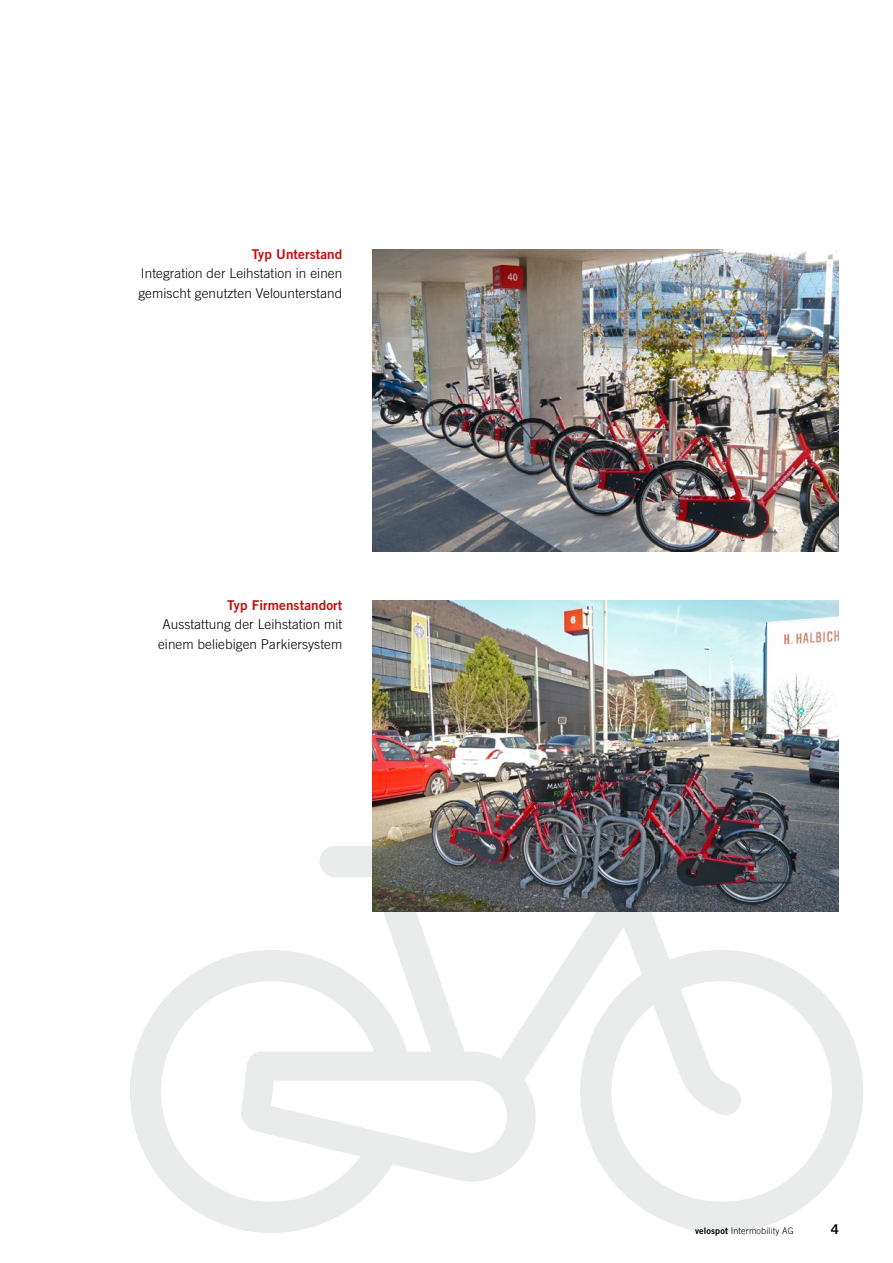
<style>
.page{position:relative;width:893px;height:1263px;background:#fff}
.page>*{position:absolute;margin:0;border:0;box-sizing:border-box;transform-origin:0 0}
.t1{font:300 13.5px/19.5px "Trade Gothic";letter-spacing:.005em;color:#000}
.t2{font:13.5px "Trade Gothic Bold Two";letter-spacing:.005em;color:#c40c0e}
.t3{font:13.5px "Trade Gothic Bold Two";color:#000}
.t4{font:300 9px "Trade Gothic";letter-spacing:.015em;color:#000}
.s1{font-family:"Trade Gothic Bold Two";font-weight:400}
</style>
<div class="page">
<svg style="left:130px;top:846px;width:733px;height:387px"></svg>
<img style="left:372px;top:249px;width:467px;height:302px">
<img style="left:372px;top:600px;width:467px;height:311px">
<p class="t2" style="left:252px;top:246px;width:92px">Typ Unterstand</p>
<p class="t1" style="left:138px;top:264px;width:205px">Integration der Leihstation in einen gemischt genutzten Velounterstand</p>
<p class="t2" style="left:227px;top:597px;width:116px">Typ Firmenstandort</p>
<p class="t1" style="left:158px;top:615px;width:186px;text-align:center">Ausstattung der Leihstation mit einem beliebigen Parkiersystem</p>
<p class="t4" style="left:695px;top:1225px;width:100px"><span class="s1">velospot</span> Intermobility AG</p>
<p class="t3" style="left:831px;top:1221px;width:10px">4</p>
</div>
